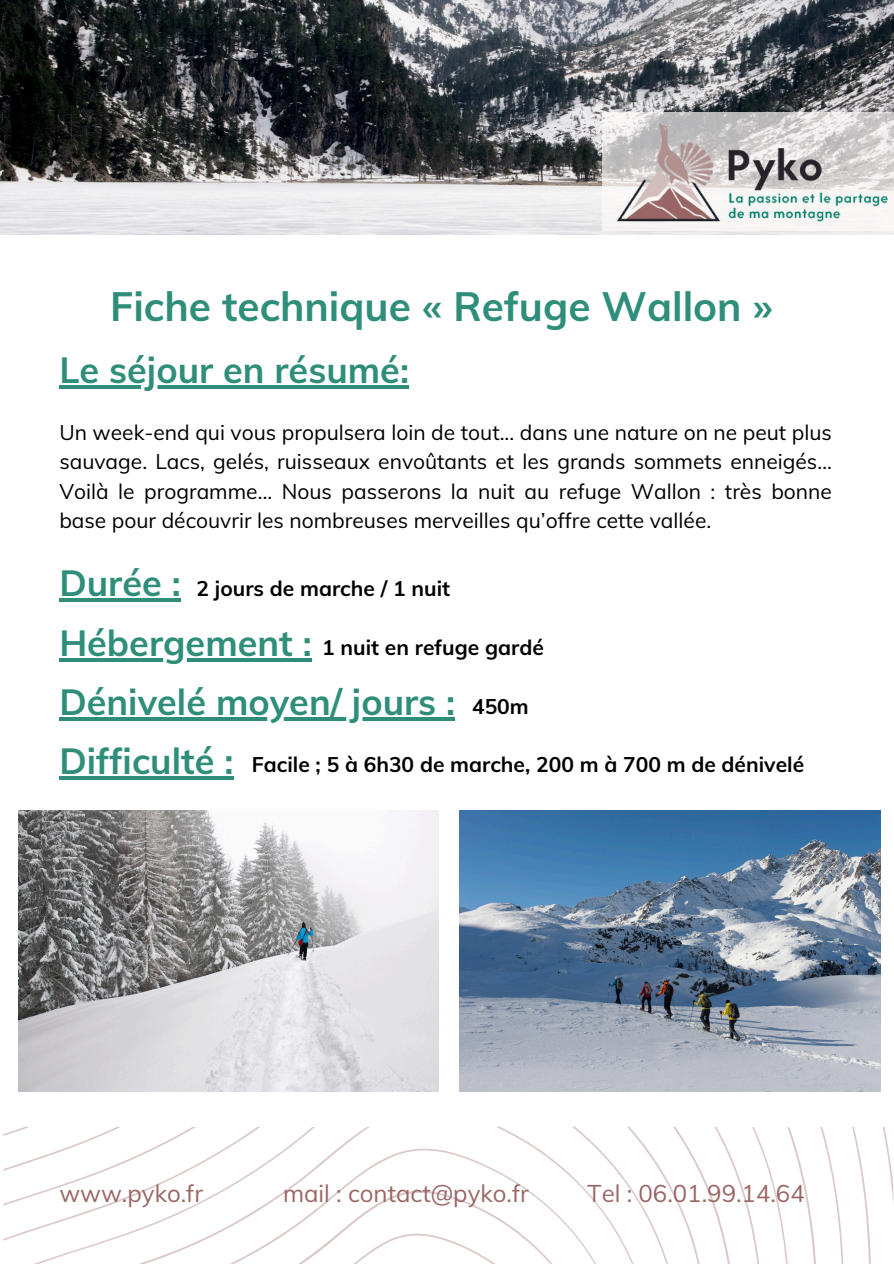
<style>
.page{position:relative;width:894px;height:1264px;background:#fff}
.page>*{position:absolute;margin:0;border:0;box-sizing:border-box;transform-origin:0 0}
.t1{font:40.5px "RTL Bayan Bold";color:#2f8e7a}
.t2{font:36px "RTL Bayan Bold";color:#2f8e7a}
.t3{font:24px "RTL Bayan Regular";color:#996665}
.t4{font:21px/29.2px "RTL Bayan Regular";color:#000;text-align:justify}
.t5{font:21px "RTL Bayan Bold";color:#000}
</style>
<div class="page">
<img style="left:0;top:0;width:893px;height:235px">
<img style="left:586px;top:23px;width:307px;height:212px">
<svg style="left:3px;top:1126px;width:890px;height:137px"></svg>
<img style="left:459px;top:811px;width:421px;height:280px">
<img style="left:18px;top:811px;width:420px;height:280px">
<hr style="left:59px;top:385px;width:350px;height:3px;background:#2f8e7a">
<hr style="left:59px;top:598px;width:122px;height:4px;background:#2f8e7a">
<hr style="left:59px;top:658px;width:253px;height:3px;background:#2f8e7a">
<hr style="left:59px;top:717px;width:396px;height:3px;background:#2f8e7a">
<hr style="left:59px;top:776px;width:174px;height:3px;background:#2f8e7a">
<h2 class="t1" style="left:110px;top:280px;width:664px">Fiche technique « Refuge Wallon »</h2>
<p class="t2" style="left:59px;top:346px;width:351px">Le séjour en résumé:</p>
<h1 class="t4" style="left:59px;top:417px;width:773px">Un week-end qui vous propulsera loin de tout... dans une nature on ne peut plus sauvage. Lacs, gelés, ruisseaux envoûtants et les grands sommets enneigés… Voilà le programme… Nous passerons la nuit au refuge Wallon : très bonne base pour découvrir les nombreuses merveilles qu’offre cette vallée.</h1>
<h2 class="t2" style="left:59px;top:560px;width:123px">Durée :</h2>
<h4 class="t2" style="left:59px;top:619px;width:254px">Hébergement :</h4>
<h2 class="t2" style="left:59px;top:678px;width:397px">Dénivelé moyen/ jours :</h2>
<h4 class="t2" style="left:59px;top:737px;width:175px">Difficulté :</h4>
<h2 class="t5" style="left:196px;top:574px;width:255px">2 jours de marche / 1 nuit</h2>
<h4 class="t5" style="left:322px;top:634px;width:223px">1 nuit en refuge gardé</h4>
<p class="t5" style="left:472px;top:692px;width:58px">450m</p>
<h2 class="t5" style="left:252px;top:751px;width:553px">Facile ; 5 à 6h30 de marche, 200 m à 700 m de dénivelé</h2>
<h4 class="t3" style="left:59px;top:1177px;width:145px">www.pyko.fr</h4>
<p class="t3" style="left:283px;top:1177px;width:247px">mail : contact@pyko.fr</p>
<p class="t3" style="left:587px;top:1177px;width:219px">Tel : 06.01.99.14.64</p>
</div>
